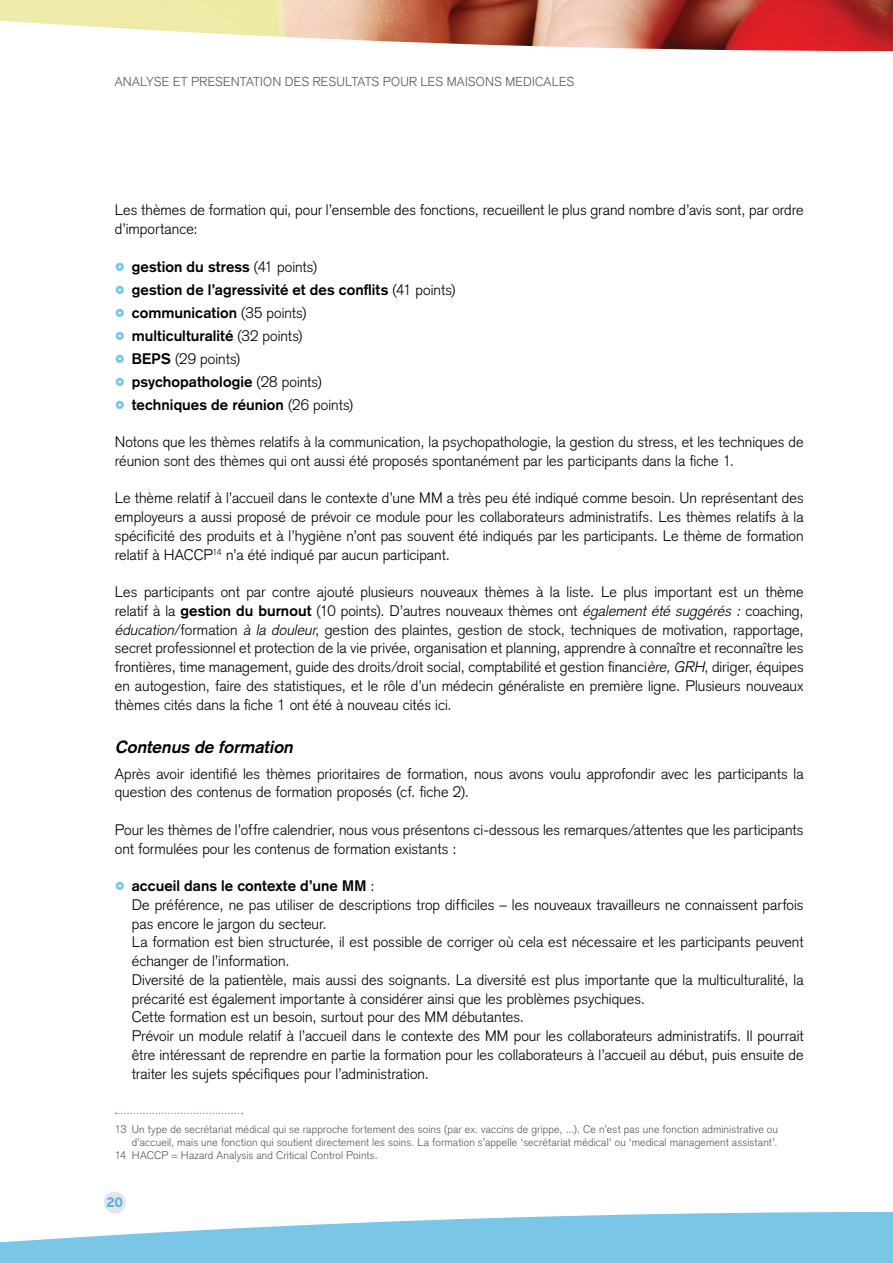
<style>
.page{position:relative;width:893px;height:1263px;background:#fff}
.page>*{position:absolute;margin:0;border:0;box-sizing:border-box;transform-origin:0 0}
.H7{font:italic 700 17.25px "Basic Commercial LT";color:#000}
.txt{font:300 15px/18.8px "Basic Commercial LT";letter-spacing:.005em;color:#000}
.t1{font:700 15px "Basic Commercial LT";letter-spacing:.005em;color:#000}
.t2{font:700 13.8px "Expressway Rg";color:#57b0d7}
.t3{font:300 12.75px "Basic Commercial LT";letter-spacing:.015em;color:#5c5a5a}
.footnotes{font:300 10.95px/13.2px "Basic Commercial LT";letter-spacing:.015em;color:#58595b;text-align:right}
.s1{font-weight:300}
.s2{font-weight:700}
.s3{font-style:italic}
</style>
<div class="page">
<svg style="left:0;top:1212px;width:893px;height:51px;fill:#79c6e7"></svg>
<img style="left:0;top:0;width:893px;height:51px">
<div style="left:104px;top:1191px;width:22px;height:22px;background:#e2e5eb;border-radius:50%"></div>
<svg style="left:116px;top:1113px;width:127px;height:1px"></svg>
<p class="t3" style="left:115px;top:74px;width:461px">ANALYSE ET PRESENTATION DES RESULTATS POUR LES MAISONS MEDICALES</p>
<p class="txt" style="left:115px;top:201px;width:690px">Les thèmes de formation qui, pour l’ensemble des fonctions, recueillent le plus grand nombre d’avis sont, par ordre d’importance:</p>
<p class="t1" style="left:132px;top:257px;width:187px">gestion du stress <span class="s1">(41 points)</span></p>
<p class="t1" style="left:132px;top:280px;width:325px">gestion de l’agressivité et des conflits <span class="s1">(41 points)</span></p>
<p class="t1" style="left:132px;top:303px;width:176px">communication <span class="s1">(35 points)</span></p>
<p class="t1" style="left:132px;top:326px;width:172px">multiculturalité <span class="s1">(32 points)</span></p>
<p class="txt" style="left:132px;top:349px;width:110px"><span class="s2">BEPS</span> (29 points)</p>
<p class="t1" style="left:132px;top:372px;width:192px">psychopathologie <span class="s1">(28 points)</span></p>
<p class="t1" style="left:132px;top:395px;width:223px">techniques de réunion <span class="s1">(26 points)</span></p>
<p class="txt" style="left:115px;top:433px;width:690px">Notons que les thèmes relatifs à la communication, la psychopathologie, la gestion du stress, et les techniques de réunion sont des thèmes qui ont aussi été proposés spontanément par les participants dans la fiche 1.</p>
<p class="txt" style="left:115px;top:489px;width:690px;text-align:justify">Le thème relatif à l’accueil dans le contexte d’une MM a très peu été indiqué comme besoin. Un représentant des employeurs a aussi proposé de prévoir ce module pour les collaborateurs administratifs. Les thèmes relatifs à la spécificité des produits et à l’hygiène n’ont pas souvent été indiqués par les participants. Le thème de formation relatif à HACCP<sup>14</sup> n’a été indiqué par aucun participant.</p>
<p class="txt" style="left:115px;top:583px;width:690px;text-align:justify">Les participants ont par contre ajouté plusieurs nouveaux thèmes à la liste. Le plus important est un thème relatif à la <span class="s2">gestion du burnout</span> (10 points). D’autres nouveaux thèmes ont <span class="s3">également été suggérés:</span> coaching, <span class="s3">éducation</span>/formation <span class="s3">à la douleur</span>, gestion des plaintes, gestion de stock, techniques de motivation, rapportage, secret professionnel et protection de la vie privée, organisation et planning, apprendre à connaître et reconnaître les frontières, time management, guide des droits/droit social, comptabilité et gestion financi<span class="s3">ère,GRH</span>, diriger, équipes en autogestion, faire des statistiques, et le rôle d’un médecin généraliste en première ligne. Plusieurs nouveaux thèmes cités dans la fiche 1 ont été à nouveau cités ici.</p>
<p class="H7" style="left:115px;top:737px;width:183px">Contenus de formation</p>
<p class="txt" style="left:115px;top:764px;width:690px">Après avoir identifié les thèmes prioritaires de formation, nous avons voulu approfondir avec les participants la question des contenus de formation proposés (cf. fiche 2).</p>
<p class="txt" style="left:115px;top:820px;width:690px">Pour les thèmes de l’offre calendrier, nous vous présentons ci-dessous les remarques/attentes que les participants ont formulées pour les contenus de formation existants :</p>
<p class="t1" style="left:132px;top:877px;width:244px">accueil dans le contexte d’une MM <span class="s1">:</span></p>
<p class="txt" style="left:132px;top:895px;width:673px">De préférence, ne pas utiliser de descriptions trop difficiles – les nouveaux travailleurs ne connaissent parfois pas encore le jargon du secteur.</p>
<p class="txt" style="left:132px;top:933px;width:673px">La formation est bien structurée, il est possible de corriger où cela est nécessaire et les participants peuvent échanger de l’information.</p>
<p class="txt" style="left:132px;top:970px;width:673px">Diversité de la patientèle, mais aussi des soignants. La diversité est plus importante que la multiculturalité, la précarité est également importante à considérer ainsi que les problèmes psychiques.</p>
<p class="txt" style="left:132px;top:1008px;width:394px">Cette formation est un besoin, surtout pour des MM débutantes.</p>
<p class="txt" style="left:132px;top:1026px;width:673px;text-align:justify">Prévoir un module relatif à l’accueil dans le contexte des MM pour les collaborateurs administratifs. Il pourrait être intéressant de reprendre en partie la formation pour les collaborateurs à l’accueil au début, puis ensuite de traiter les sujets spécifiques pour l’administration.</p>
<p class="footnotes" style="left:115px;top:1122px;width:665px">13 Un type de secrétariat médical qui se rapproche fortement des soins (par ex. vaccins de grippe, ...). Ce n’est pas une fonction administrative ou d’accueil, mais une fonction qui soutient directement les soins. La formation s’appelle ‘secrétariat médical’ ou ‘medical management assistant’.</p>
<p class="footnotes" style="left:115px;top:1149px;width:264px">14 HACCP = Hazard Analysis and Critical Control Points.</p>
<p class="t2" style="left:107px;top:1193px;width:17px">20</p>
</div>
